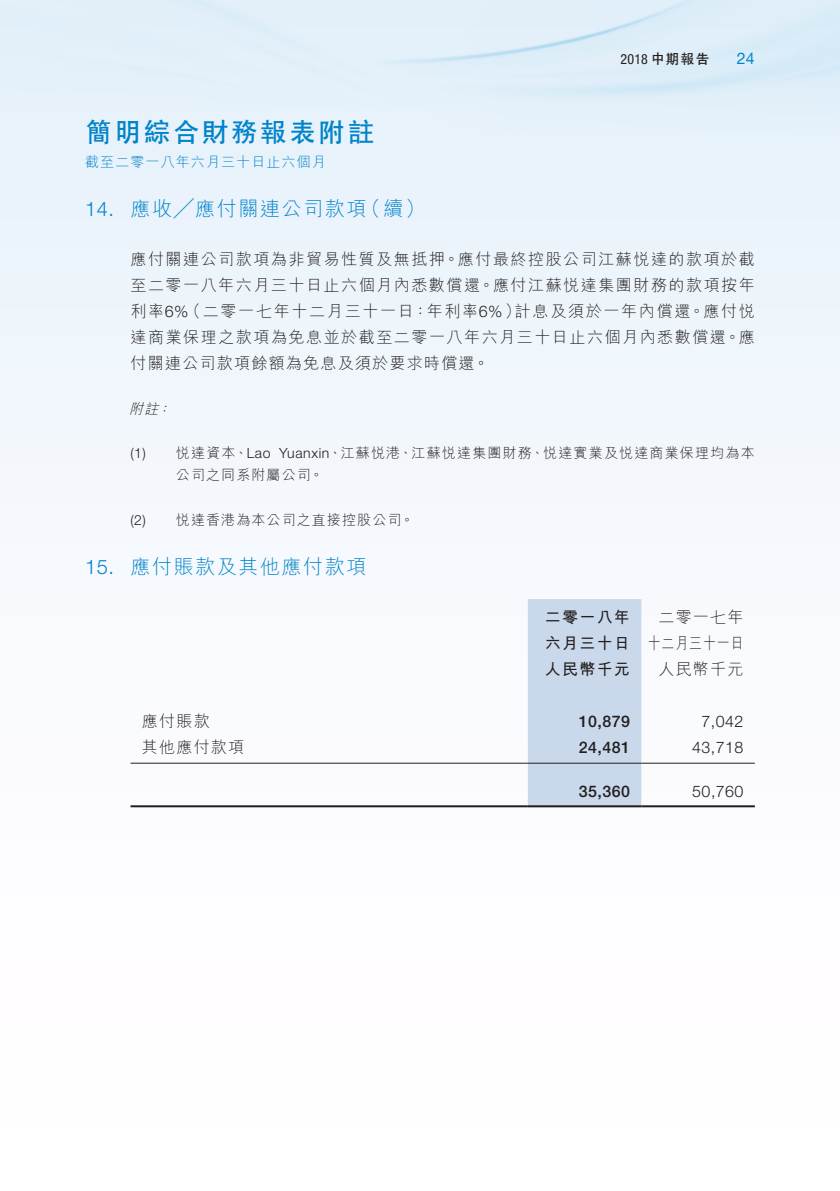
<style>
.page{position:relative;width:840px;height:1191px;background:#fff}
.page>*{position:absolute;margin:0;border:0;box-sizing:border-box;transform-origin:0 0}
.t1{font:700 27px "C Hei 2 HK";letter-spacing:.08em;color:#0083ca}
.t2{font:300 20px "M Hei HK";letter-spacing:.08em;color:#0083ca}
.t3{font:300 20px "Helvetica Neue LT Std";color:#0083ca}
.t4{font:300 16px/26px "M Hei HK";letter-spacing:.095em;color:#231f20;text-align:right}
.t5{font:500 16px "Helvetica Neue LT Std";letter-spacing:.03em;color:#231f20}
.t6{font:300 16px "Helvetica Neue LT Std";letter-spacing:.03em;color:#231f20}
.t7{font:700 16px/26px "M Hei HK";letter-spacing:.08em;color:#231f20}
.t8{font:16px "Helvetica Neue LT Std";color:#0083ca}
.t9{font:300 14px "M Hei HK";letter-spacing:.085em;color:#231f20}
.t10{font:300 14px "M Hei HK";letter-spacing:.08em;color:#0083ca}
.t11{font:condensed 14px "Helvetica Neue LT Std";color:#231f20}
.t12{font:300 14px "Helvetica Neue LT Std";color:#231f20}
.t13{font:italic 300 14px "M Hei HK";color:#231f20}
.s1{font-family:"C Hei 2 HK";font-weight:700;font-stretch:normal}
.s2{font-family:"Helvetica Neue LT Std"}
</style>
<div class="page">
<img style="left:0;top:0;width:839px;height:808px">
<div style="left:527px;top:599px;width:114px;height:206px;background:#c9d9eb"></div>
<hr style="left:130px;top:762px;width:397px;height:1px;background:#231f20">
<hr style="left:527px;top:762px;width:114px;height:1px;background:#231f20">
<hr style="left:641px;top:762px;width:113px;height:1px;background:#231f20">
<hr style="left:130px;top:805px;width:397px;height:2px;background:#231f20">
<hr style="left:527px;top:805px;width:114px;height:2px;background:#231f20">
<hr style="left:641px;top:805px;width:113px;height:2px;background:#231f20">
<h1 class="t1" style="left:85px;top:118px;width:290px">簡明綜合財務報表附註</h1>
<p class="t10" style="left:85px;top:155px;width:242px">截至二零一八年六月三十日止六個月</p>
<p class="t3" style="left:85px;top:197px;width:30px">14.</p>
<p class="t2" style="left:130px;top:199px;width:237px">應收╱應付關連公司款項</p>
<p class="t2" style="left:361px;top:199px;width:66px">（續(</p>
<p class="t11" style="left:620px;top:50px;width:90px">2018<span class="s1">中期報告</span></p>
<p class="t8" style="left:736px;top:49px;width:20px">24</p>
<p class="t4" style="left:130px;top:246px;width:625px">應付關連公司款項為非貿易性質及無抵押。應付最終控股公司江蘇悅達的款項於截至二零一八年六月三十日止六個月內悉數償還。應付江蘇悅達集團財務的款項按年計息及須於一年內償還。應付悅</p>
<p class="t4" style="left:185px;top:298px;width:337px">（二零一七年十二月三十一日：年利率<span class="s2">6%</span>）</p>
<p class="t4" style="left:130px;top:298px;width:625px;text-align:left">利率<span class="s2">6%<br></span>達商業保理之款項為免息並於截至二零一八年六月三十日止六個月內悉數償還。應付關連公司款項餘額為免息及須於要求時償還。</p>
<p class="t13" style="left:157px;top:401px;width:19px">：</p>
<p class="t13" style="left:129px;top:401px;width:34px">附註</p>
<p class="t3" style="left:85px;top:554px;width:30px">15.</p>
<p class="t12" style="left:130px;top:445px;width:17px">1( )</p>
<p class="t9" style="left:176px;top:446px;width:96px">悅達資本、<span class="s2">Lao</span></p>
<p class="t9" style="left:279px;top:446px;width:477px"><span class="s2">Yuanxin</span>、江蘇悅港、江蘇悅達集團財務、悅達實業及悅達商業保理均為本</p>
<p class="t9" style="left:176px;top:468px;width:149px">公司之同系附屬公司。</p>
<p class="t9" style="left:176px;top:513px;width:239px">悅達香港為本公司之直接控股公司。</p>
<p class="t12" style="left:130px;top:511px;width:17px">2( )</p>
<p class="t2" style="left:130px;top:556px;width:237px">應付賬款及其他應付款項</p>
<p class="t4" style="left:142px;top:708px;width:69px">應付賬款</p>
<p class="t4" style="left:142px;top:734px;width:104px">其他應付款項</p>
<p class="t7" style="left:544px;top:603px;width:86px">二零一八年六月三十日</p>
<p class="t4" style="left:647px;top:604px;width:97px">二零一七年十二月三十一日人民幣千元</p>
<p class="t7" style="left:544px;top:655px;width:86px">人民幣千元</p>
<p class="t5" style="left:578px;top:712px;width:53px">10,879</p>
<p class="t6" style="left:701px;top:711px;width:43px">7,042</p>
<p class="t5" style="left:578px;top:738px;width:53px">24,481</p>
<p class="t6" style="left:692px;top:737px;width:53px">43,718</p>
<p class="t5" style="left:578px;top:781px;width:53px">35,360</p>
<p class="t6" style="left:692px;top:781px;width:53px">50,760</p>
</div>
